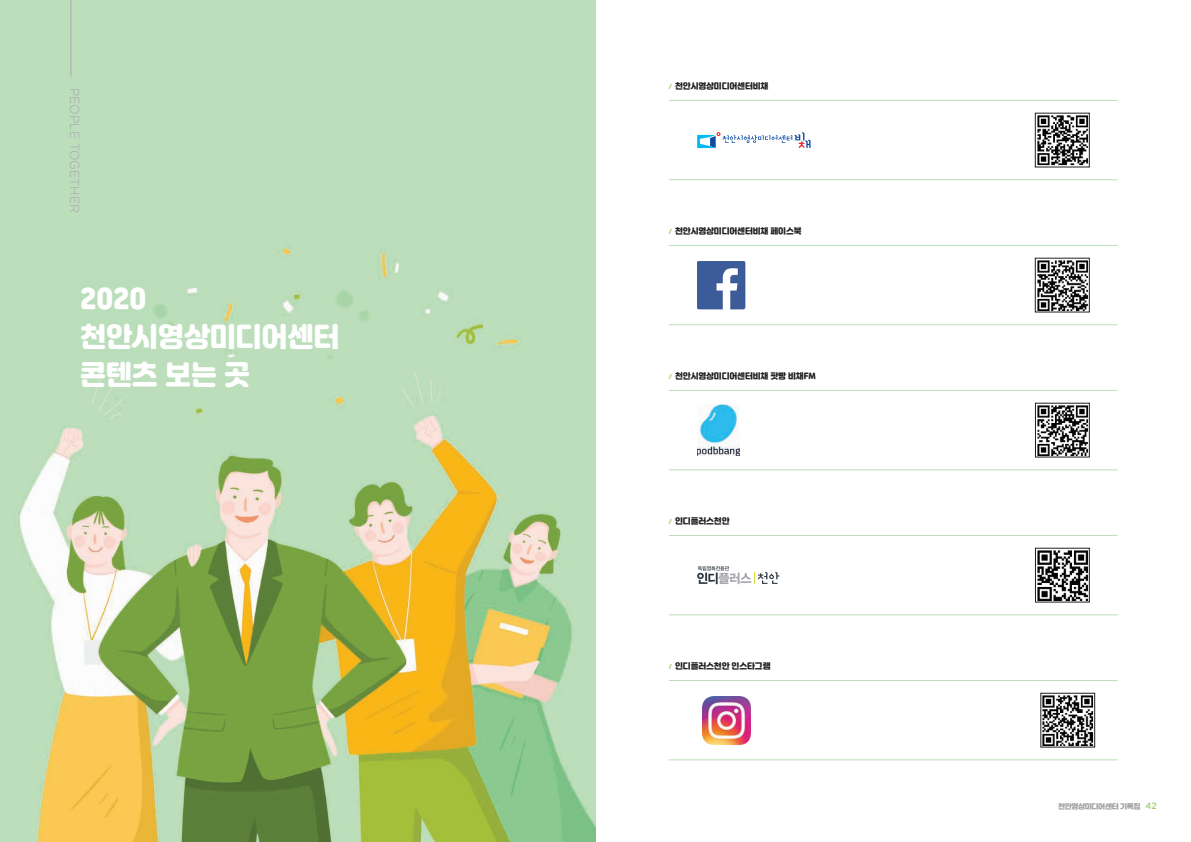
<style>
.page{position:relative;width:1191px;height:842px;background:#fff}
.page>*{position:absolute;margin:0;border:0;box-sizing:border-box;transform-origin:0 0}
.t1{font:27px/38px "Jalnan";color:#fff;scale:.96 1}
.t2{font:300 13px "Gotham Rounded";color:#a8a9ad;scale:.95 1}
.t3{font:8px "Jalnan";color:#231f20}
.t4{font:6.9px "Jalnan";letter-spacing:-.03em;color:#9d9fa2}
.s1{font-size:6px;color:#a1d076}
.s2{font-family:"Gotham Rounded";font-weight:500;font-size:9.2px;color:#a1d076}
</style>
<div class="page">
<img style="left:0;top:0;width:595px;height:842px">
<hr style="left:71px;top:0;width:1px;height:77px;background:#a8a9ad">
<img style="left:1037px;top:115px;width:50px;height:50px">
<div style="left:1035px;top:113px;width:54px;height:54px;border:1px solid #231f20"></div>
<hr style="left:669px;top:100px;width:448px;height:1px;background:#bbdeba">
<hr style="left:669px;top:179px;width:448px;height:1px;background:#bbdeba">
<svg style="left:697px;top:132px;width:113px;height:16px"></svg>
<img style="left:1037px;top:260px;width:50px;height:50px">
<div style="left:1035px;top:258px;width:54px;height:54px;border:1px solid #231f20"></div>
<hr style="left:669px;top:245px;width:448px;height:1px;background:#bbdeba">
<hr style="left:669px;top:325px;width:448px;height:1px;background:#bbdeba">
<img style="left:697px;top:261px;width:48px;height:48px">
<img style="left:1037px;top:405px;width:50px;height:50px">
<div style="left:1035px;top:403px;width:54px;height:54px;border:1px solid #231f20"></div>
<hr style="left:669px;top:390px;width:448px;height:1px;background:#bbdeba">
<hr style="left:669px;top:470px;width:448px;height:1px;background:#bbdeba">
<img style="left:697px;top:404px;width:43px;height:52px">
<img style="left:1037px;top:550px;width:50px;height:50px">
<div style="left:1035px;top:548px;width:54px;height:54px;border:1px solid #231f20"></div>
<hr style="left:669px;top:535px;width:448px;height:1px;background:#bbdeba">
<hr style="left:669px;top:615px;width:448px;height:1px;background:#bbdeba">
<svg style="left:697px;top:566px;width:82px;height:18px"></svg>
<hr style="left:669px;top:680px;width:448px;height:1px;background:#bbdeba">
<hr style="left:669px;top:760px;width:448px;height:1px;background:#bbdeba">
<img style="left:702px;top:696px;width:48px;height:48px">
<img style="left:1042px;top:695px;width:51px;height:50px">
<div style="left:1040px;top:693px;width:55px;height:54px;border:1px solid #231f20"></div>
<div style="left:68px;top:280px;width:81px;height:77px;background:#bbdeba"></div>
<h2 class="t2" style="left:83px;top:88px;width:133px;rotate:90deg">PEOPLE TOGETHER</h2>
<h1 class="t1" style="left:80px;top:282px;width:272px">2020 천안시영상미디어센터 콘텐츠 보는 곳</h1>
<p class="t3" style="left:669px;top:81px;width:101px"><span class="s1">/</span> 천안시영상미디어센터비채</p>
<p class="t3" style="left:669px;top:226px;width:134px"><span class="s1">/</span> 천안시영상미디어센터비채 페이스북</p>
<p class="t3" style="left:669px;top:371px;width:149px"><span class="s1">/</span> 천안시영상미디어센터비채 팟빵 비채FM</p>
<p class="t3" style="left:669px;top:516px;width:62px"><span class="s1">/</span> 인디플러스천안</p>
<p class="t3" style="left:669px;top:661px;width:103px"><span class="s1">/</span> 인디플러스천안 인스타그램</p>
<p class="t4" style="left:1058px;top:801px;width:100px">천안영상미디어센터 기록집 <span class="s2">42</span></p>
</div>
